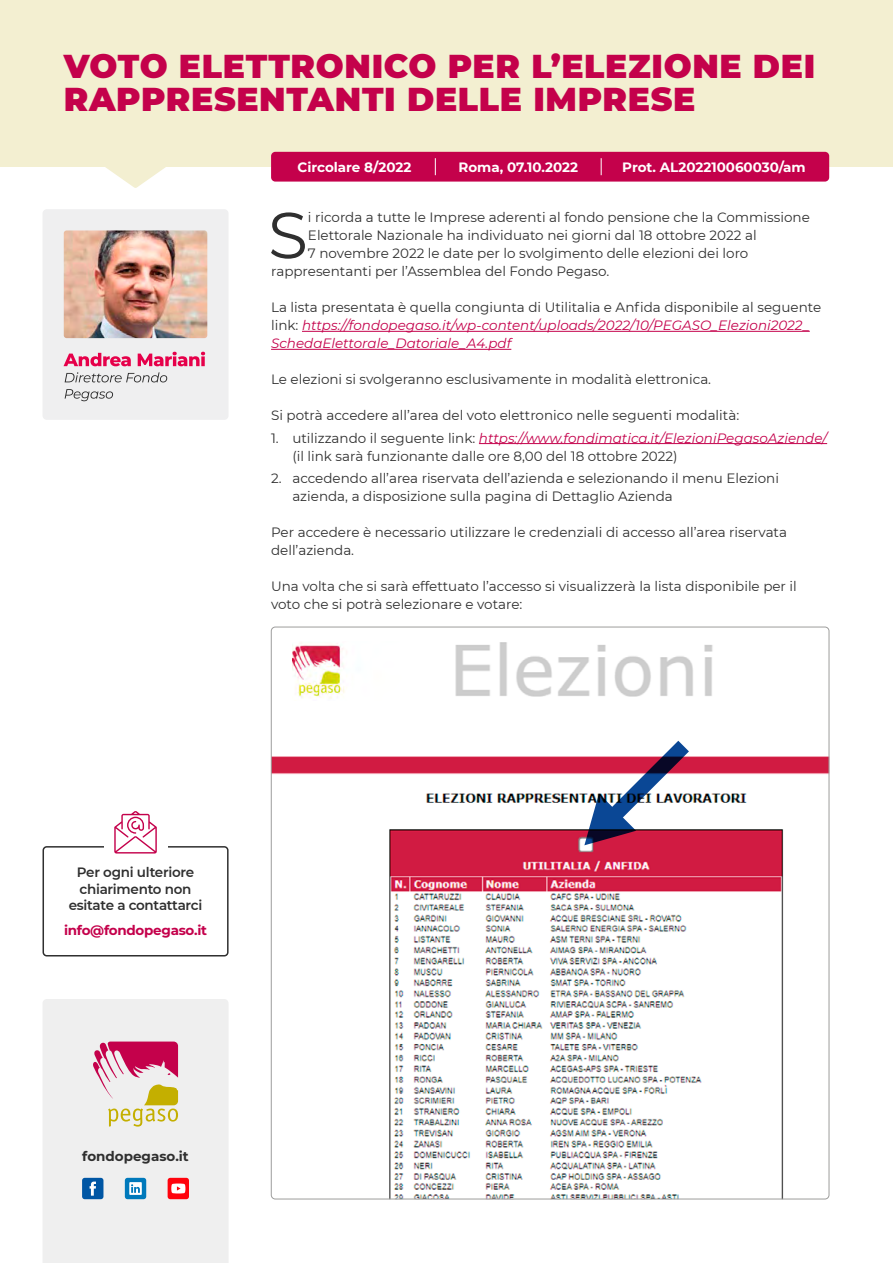
<style>
.page{position:relative;width:893px;height:1263px;background:#fff}
.page>*{position:absolute;margin:0;border:0;box-sizing:border-box;transform-origin:0 0}
.t1{font:64.95px "Montserrat";color:#2f2f2f}
.t2{font:900 33px/33px "Montserrat";letter-spacing:.02em;color:#c4014b}
.t3{font:13.5px/18px "Montserrat";color:#2f2f2f}
.t4{font:italic 13.5px/18px "Montserrat";color:#c4014b}
.t5{font:700 13.5px "Montserrat";color:#fff}
.t6{font:600 13.5px/16.5px "Montserrat";letter-spacing:-.02em;color:#2f2f2f;text-align:center}
.t7{font:700 13.5px "Montserrat";letter-spacing:-.02em;color:#c4014b}
.t8{font:700 13.5px "Montserrat";color:#2f2f2f}
.s1{font-style:normal;color:#2f2f2f}
.s2{font-style:italic;color:#c4014b}
</style>
<div class="page">
<div style="left:0;top:0;width:893px;height:167px;background:#f3efd1"></div>
<svg style="left:105px;top:167px;width:61px;height:21px"></svg>
<hr style="left:302px;top:331px;width:508px;height:1px;background:#c4014b">
<hr style="left:271px;top:349px;width:240px;height:1px;background:#c4014b">
<hr style="left:479px;top:443px;width:348px;height:1px;background:#c4014b">
<img style="left:271px;top:627px;width:558px;height:572px">
<img style="left:292px;top:641px;width:133px;height:59px">
<svg style="left:584px;top:741px;width:105px;height:104px"></svg>
<div style="left:43px;top:846px;width:186px;height:110px;border:2px solid #2f2f2f;border-radius:4px"></div>
<div style="left:104px;top:835px;width:63px;height:22px;background:#fff"></div>
<svg style="left:114px;top:811px;width:43px;height:42px"></svg>
<div style="left:271px;top:152px;width:558px;height:30px;background:#c4014b;border-radius:4px"></div>
<svg style="left:435px;top:158px;width:1px;height:17px"></svg>
<svg style="left:601px;top:158px;width:1px;height:17px"></svg>
<div style="left:43px;top:999px;width:185px;height:264px;background:#efefef"></div>
<svg style="left:92px;top:1041px;width:86px;height:85px"></svg>
<div style="left:82px;top:1178px;width:21px;height:21px;background:#0056a4;border-radius:3px"></div>
<svg style="left:90px;top:1181px;width:6px;height:14px"></svg>
<div style="left:168px;top:1178px;width:21px;height:21px;background:#ff030d;border-radius:3px"></div>
<svg style="left:171px;top:1183px;width:14px;height:10px"></svg>
<div style="left:125px;top:1178px;width:21px;height:21px;background:#0079bb;border-radius:3px"></div>
<svg style="left:129px;top:1182px;width:13px;height:13px"></svg>
<svg style="left:43px;top:209px;width:185px;height:211px"></svg>
<img style="left:64px;top:230px;width:143px;height:108px">
<h2 class="t2" style="left:64px;top:48px;width:753px">VOTO ELETTRONICO PER L’ELEZIONE DEI<br>RAPPRESENTANTI DELLE IMPRESE</h2>
<p class="t5" style="left:297px;top:157px;width:115px">Circolare 8/2022</p>
<p class="t5" style="left:458px;top:157px;width:121px">Roma, 07.10.2022</p>
<p class="t5" style="left:622px;top:157px;width:185px">Prot. AL202210060030/am</p>
<h1 class="t1" style="left:268px;top:191px;width:41px">S</h1>
<p class="t3" style="left:308px;top:208px;width:503px">i ricorda a tutte le Imprese aderenti al fondo pensione che la Commissione</p>
<p class="t3" style="left:308px;top:226px;width:450px">Elettorale Nazionale ha individuato nei giorni dal 18 ottobre 2022 al</p>
<p class="t3" style="left:308px;top:244px;width:442px">7 novembre 2022 le date per lo svolgimento delle elezioni dei loro</p>
<p class="t3" style="left:271px;top:262px;width:340px">rappresentanti per l’Assemblea del Fondo Pegaso.</p>
<p class="t4" style="left:271px;top:298px;width:552px"><span class="s1">La lista presentata è quella congiunta di Utilitalia e Anfida disponibile al seguente link:</span> https://fondopegaso.it/wp-content/uploads/2022/10/PEGASO_Elezioni2022_<br>SchedaElettorale_Datoriale_A4.pdf</p>
<p class="t3" style="left:271px;top:370px;width:442px">Le elezioni si svolgeranno esclusivamente in modalità elettronica.</p>
<p class="t3" style="left:271px;top:406px;width:470px">Si potrà accedere all’area del voto elettronico nelle seguenti modalità:</p>
<p class="t3" style="left:292px;top:428px;width:536px;text-indent:-21px">1. utilizzando il seguente link: <span class="s2">https://www.fondimatica.it/ElezioniPegasoAziende/ </span>(il link sarà funzionante dalle ore 8,00 del 18 ottobre 2022)</p>
<p class="t3" style="left:292px;top:468px;width:488px;text-indent:-21px">2. accedendo all’area riservata dell’azienda e selezionando il menu Elezioni azienda, a disposizione sulla pagina di Dettaglio Azienda</p>
<p class="t3" style="left:271px;top:522px;width:517px">Per accedere è necessario utilizzare le credenziali di accesso all’area riservata dell’azienda.</p>
<p class="t3" style="left:271px;top:576px;width:527px">Una volta che si sarà effettuato l’accesso si visualizzerà la lista disponibile per il voto che si potrà selezionare e votare:</p>
<p class="t6" style="left:69px;top:863px;width:135px">Per ogni ulteriore chiarimento non esitate a contattarci</p>
<p class="t7" style="left:64px;top:921px;width:145px">info@fondopegaso.it</p>
<p class="t8" style="left:82px;top:1146px;width:108px">fondopegaso.it</p>
</div>
